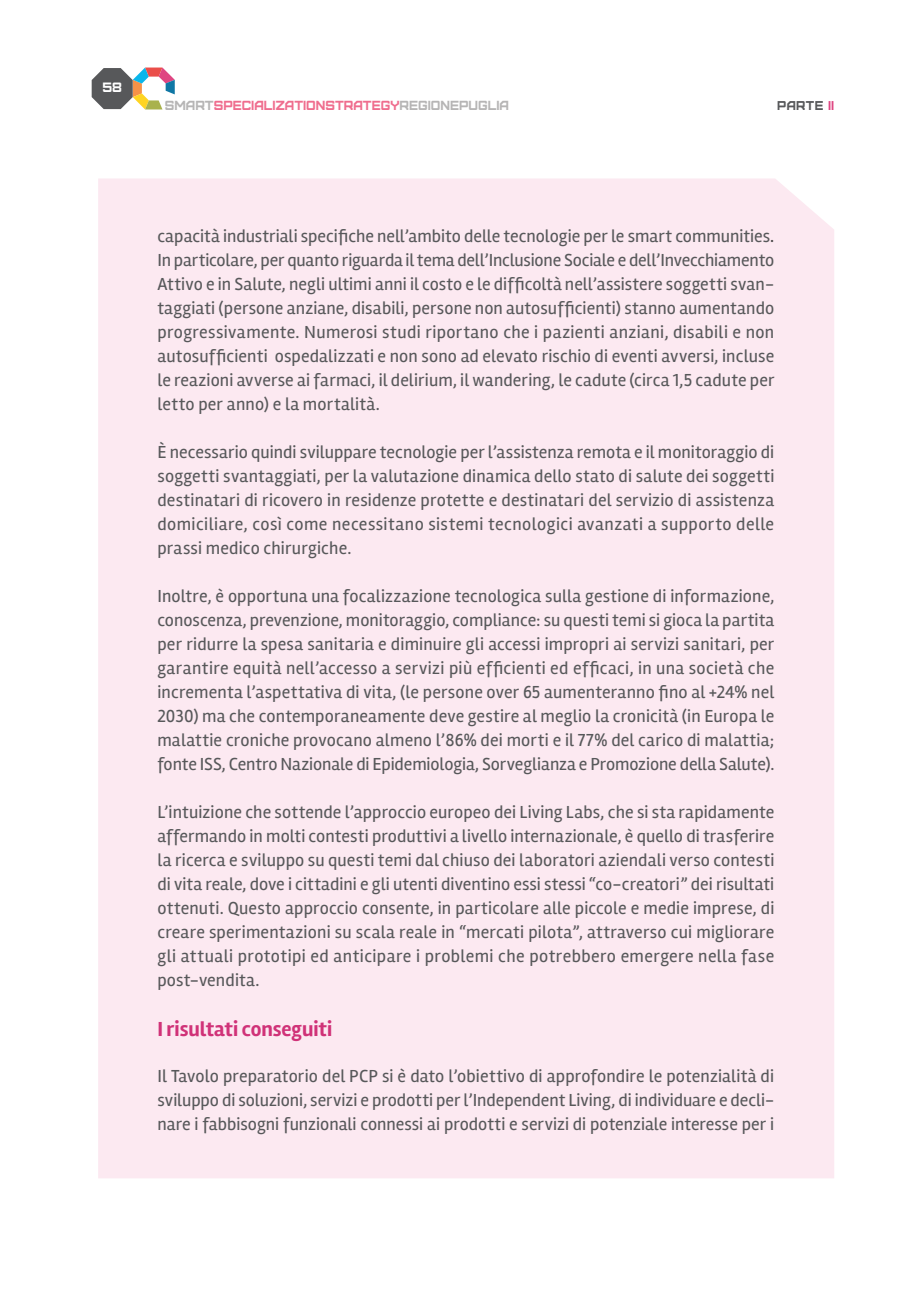
<style>
.page{position:relative;width:919px;height:1289px;background:#fff}
.page>*{position:absolute;margin:0;border:0;box-sizing:border-box;transform-origin:0 0}
.t1{font:700 21px "Rambla";color:#d03278}
.t2{font:18px/24px "Rambla";letter-spacing:.005em;color:#57585a;text-align:justify}
.t3{font:13.5px "Furore";color:#fff}
.t4{font:13.2px "Furore";color:#ef6d8e}
.t5{font:12.75px "Furore";letter-spacing:.025em;color:#57585a}
.s1{color:#b6b5b5}
.s2{color:#df4682}
.s3{color:#434242}
</style>
<div class="page">
<svg style="left:92px;top:68px;width:83px;height:41px"></svg>
<div style="left:98px;top:178px;width:736px;height:1000px;background:#fce9f1"></div>
<p class="t3" style="left:102px;top:79px;width:21px">58</p>
<p class="t4" style="left:165px;top:97px;width:346px"><span class="s1">SMART</span>SPECIALIZATIONSTRATEGY<span class="s1">REGIONEPUGLIA</span></p>
<p class="t5" style="left:777px;top:97px;width:59px">PARTE <span class="s2">II</span></p>
<p class="t2" style="left:157px;top:224px;width:618px">capacità industriali specifiche nell’ambito delle tecnologie per le smart communities<span class="s3">.<br></span>In particolare, per quanto riguarda il tema dell’Inclusione Sociale e dell’Invecchiamento Attivo e in Salute, negli ultimi anni il costo e le difficoltà nell’assistere soggetti svan&shy;taggiati (persone anziane, disabili, persone non autosufficienti) stanno aumentando progressivamente. Numerosi studi riportano che i pazienti anziani, disabili e non autosufficienti ospedalizzati e non sono ad elevato rischio di eventi avversi, incluse le reazioni avverse ai farmaci, il delirium, il wandering, le cadute (circa 1,5 cadute per letto per anno) e la mortalità.</p>
<p class="t2" style="left:157px;top:440px;width:618px">È necessario quindi sviluppare tecnologie per l’assistenza remota e il monitoraggio di soggetti svantaggiati, per la valutazione dinamica dello stato di salute dei soggetti destinatari di ricovero in residenze protette e destinatari del servizio di assistenza domiciliare, così come necessitano sistemi tecnologici avanzati a supporto delle prassi medico chirurgiche.</p>
<p class="t2" style="left:157px;top:584px;width:618px">Inoltre, è opportuna una focalizzazione tecnologica sulla gestione di informazione, conoscenza, prevenzione, monitoraggio, compliance: su questi temi si gioca la partita per ridurre la spesa sanitaria e diminuire gli accessi impropri ai servizi sanitari, per garantire equità nell’accesso a servizi più efficienti ed efficaci, in una società che incrementa l’aspettativa di vita, (le persone over 65 aumenteranno fino al +24% nel 2030) ma che contemporaneamente deve gestire al meglio la cronicità (in Europa le malattie croniche provocano almeno l’86% dei morti e il 77% del carico di malattia; fonte ISS, Centro Nazionale di Epidemiologia, Sorveglianza e Promozione della Salute).</p>
<p class="t2" style="left:157px;top:800px;width:618px">L’intuizione che sottende l’approccio europeo dei Living Labs, che si sta rapidamente affermando in molti contesti produttivi a livello internazionale, è quello di trasferire la ricerca e sviluppo su questi temi dal chiuso dei laboratori aziendali verso contesti di vita reale, dove i cittadini e gli utenti diventino essi stessi “co-creatori” dei risultati ottenuti. Questo approccio consente, in particolare alle piccole e medie imprese, di creare sperimentazioni su scala reale in “mercati pilota”, attraverso cui migliorare gli attuali prototipi ed anticipare i problemi che potrebbero emergere nella fase post-vendita.</p>
<p class="t1" style="left:157px;top:1016px;width:176px">I risultati conseguiti</p>
<p class="t2" style="left:157px;top:1064px;width:618px">Il Tavolo preparatorio del PCP si è dato l’obiettivo di approfondire le potenzialità di sviluppo di soluzioni, servizi e prodotti per l’Independent Living, di individuare e decli&shy;nare i fabbisogni funzionali connessi ai prodotti e servizi di potenziale interesse per i</p>
</div>
